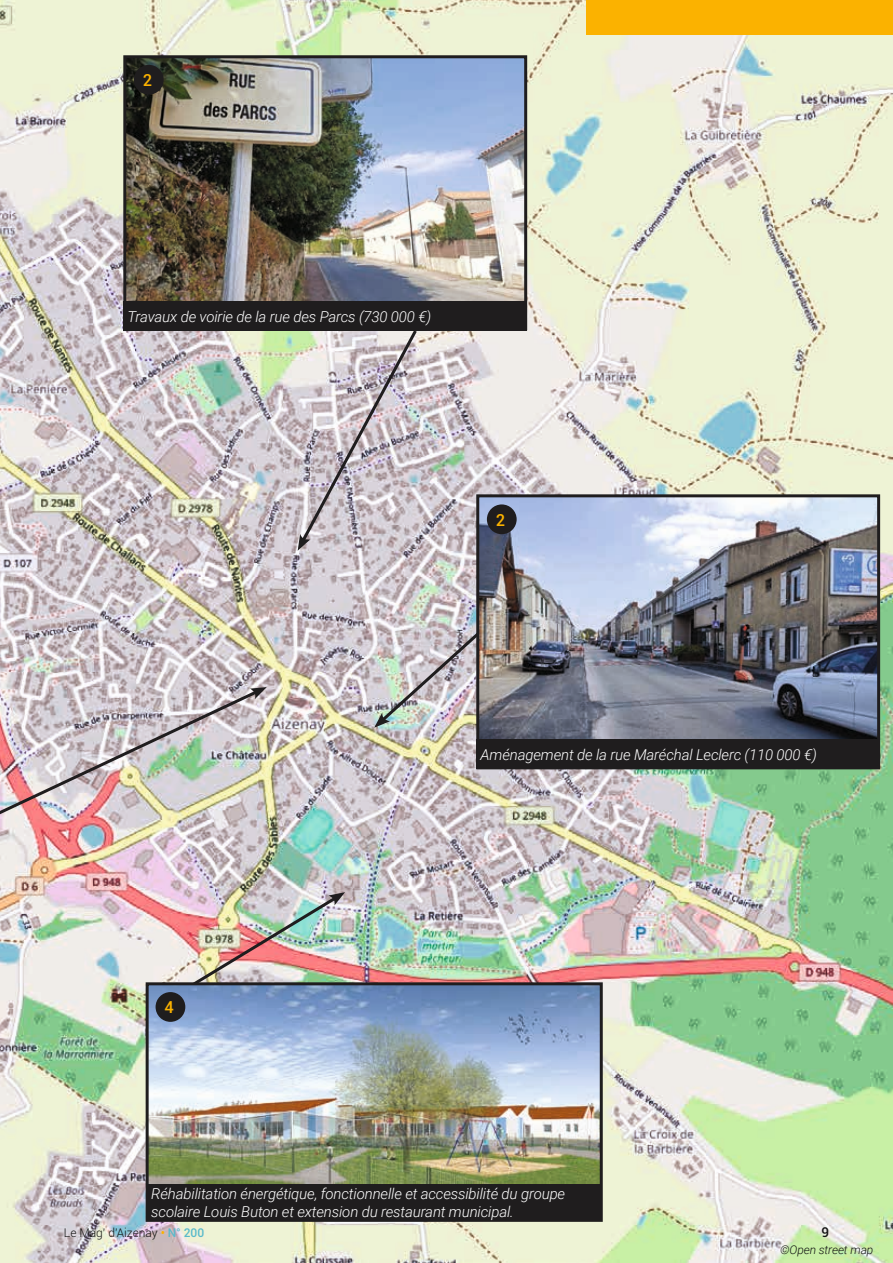
<style>
.page{position:relative;width:893px;height:1263px;background:#fff}
.page>*{position:absolute;margin:0;border:0;box-sizing:border-box;transform-origin:0 0}
.t1{font:500 16.5px "Roboto";color:#fbb200}
.t2{font:italic 300 15px/18px "Roboto";letter-spacing:-.01em;color:#fff}
.t3{font:500 13.5px "Roboto";color:#131413}
.t4{font:300 12px "Roboto";color:#131413}
.t5{font:italic 300 12px "Roboto";letter-spacing:-.01em;color:#131413}
.s1{font-weight:500;color:#fbb200}
.s2{font-weight:500;color:#59bacb}
</style>
<div class="page">
<img style="left:0;top:0;width:893px;height:1263px">
<div style="left:587px;top:0;width:306px;height:34px;background:#fbb200"></div>
<img style="left:0;top:687px;width:261px;height:206px">
<svg style="left:250px;top:687px;width:17px;height:12px"></svg>
<img style="left:168px;top:892px;width:177px;height:90px">
<svg style="left:298px;top:331px;width:121px;height:220px;background:#c8c0c5"></svg>
<img style="left:374px;top:626px;width:102px;height:102px">
<img style="left:127px;top:59px;width:396px;height:243px">
<div style="left:123px;top:55px;width:404px;height:275px;border:3px solid #1f1d1e"></div>
<div style="left:123px;top:302px;width:404px;height:29px;background:#1f1d1e"></div>
<img style="left:480px;top:498px;width:396px;height:241px">
<div style="left:476px;top:494px;width:404px;height:275px;border:3px solid #1f1d1e"></div>
<div style="left:476px;top:739px;width:404px;height:30px;background:#1f1d1e"></div>
<div style="left:147px;top:984px;width:454px;height:236px;background:#1f1d1e"></div>
<img style="left:150px;top:986px;width:449px;height:197px">
<div style="left:146px;top:982px;width:457px;height:240px;border:3px solid #1f1d1e"></div>
<div style="left:134px;top:65px;width:30px;height:30px;background:#1f1d1e;border-radius:50%"></div>
<div style="left:487px;top:504px;width:30px;height:30px;background:#1f1d1e;border-radius:50%"></div>
<div style="left:156px;top:992px;width:29px;height:30px;background:#1f1d1e;border-radius:50%"></div>
<p class="t1" style="left:143px;top:68px;width:11px">2</p>
<p class="t2" style="left:128px;top:307px;width:305px">Travaux de voirie de la rue des Parcs (730 000 €)</p>
<p class="t1" style="left:496px;top:508px;width:11px">2</p>
<p class="t2" style="left:480px;top:745px;width:338px">Aménagement de la rue Maréchal Leclerc (110 000 €)</p>
<p class="t1" style="left:164px;top:996px;width:11px">4</p>
<p class="t2" style="left:151px;top:1184px;width:415px">Réhabilitation énergétique, fonctionnelle et accessibilité du groupe scolaire Louis Buton et extension du restaurant municipal.</p>
<p class="t4" style="left:64px;top:1225px;width:142px">Le Mag' d'Aizenay <span class="s1">•</span> <span class="s2">N° 200</span></p>
<p class="t3" style="left:821px;top:1223px;width:9px">9</p>
<p class="t5" style="left:780px;top:1241px;width:95px">©Open street map</p>
</div>
